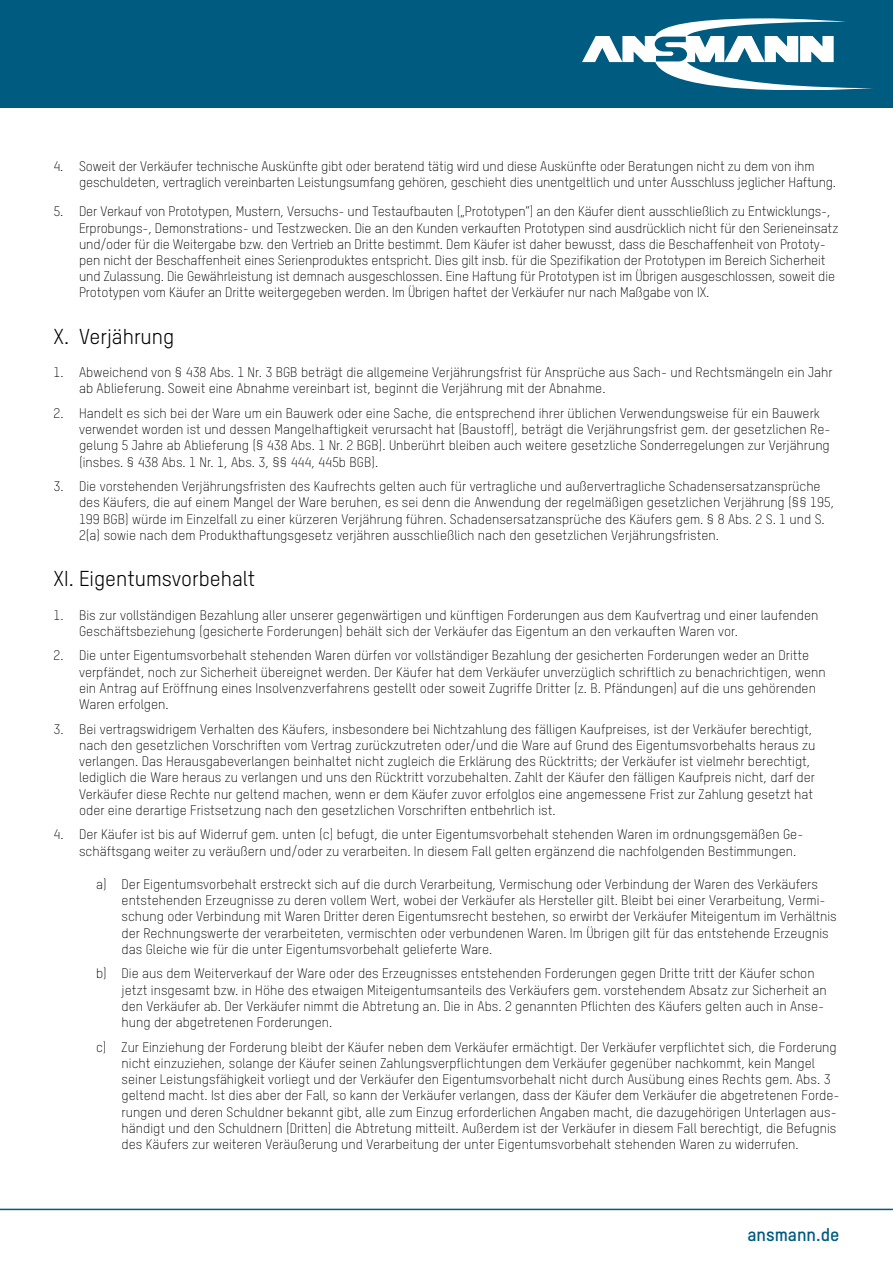
<style>
.page{position:relative;width:893px;height:1263px;background:#fff}
.page>*{position:absolute;margin:0;border:0;box-sizing:border-box;transform-origin:0 0}
.t1{font:21px "T Star Pro Regular";color:#000}
.t2{font:18px "T Star Pro Bold";color:#005b81}
.t3{font:13.5px/16.2px "T Star Pro Light";color:#000}
</style>
<div class="page">
<div style="left:0;top:0;width:893px;height:108px;background:#005b81"></div>
<svg style="left:582px;top:18px;width:291px;height:72px"></svg>
<hr style="left:0;top:1209px;width:893px;height:1px;background:#005b81">
<p class="t3" style="left:79px;top:157px;width:759px;text-indent:-26px">4. Soweit der Verkäufer technische Auskünfte gibt oder beratend tätig wird und diese Auskünfte oder Beratungen nicht zu dem von ihm geschuldeten, vertraglich vereinbarten Leistungsumfang gehören, geschieht dies unentgeltlich und unter Ausschluss jeglicher Haftung.</p>
<p class="t3" style="left:79px;top:203px;width:761px;text-indent:-26px">5. Der Verkauf von Prototypen, Mustern, Versuchs- und Testaufbauten („Prototypen“) an den Käufer dient ausschließlich zu Entwicklungs-, Erprobungs-, Demonstrations- und Testzwecken. Die an den Kunden verkauften Prototypen sind ausdrücklich nicht für den Serieneinsatz und/oder für die Weitergabe bzw. den Vertrieb an Dritte bestimmt. Dem Käufer ist daher bewusst, dass die Beschaffenheit von Prototy&shy;pen nicht der Beschaffenheit eines Serienproduktes entspricht. Dies gilt insb. für die Spezifikation der Prototypen im Bereich Sicherheit und Zulassung. Die Gewährleistung ist demnach ausgeschlossen. Eine Haftung für Prototypen ist im Übrigen ausgeschlossen, soweit die Prototypen vom Käufer an Dritte weitergegeben werden. Im Übrigen haftet der Verkäufer nur nach Maßgabe von IX.</p>
<h1 class="t1" style="left:54px;top:322px;width:122px">X. Verjährung</h1>
<p class="t3" style="left:79px;top:363px;width:755px;text-indent:-26px">1. Abweichend von § 438 Abs. 1 Nr. 3 BGB beträgt die allgemeine Verjährungsfrist für Ansprüche aus Sach- und Rechtsmängeln ein Jahr ab Ablieferung. Soweit eine Abnahme vereinbart ist, beginnt die Verjährung mit der Abnahme.</p>
<p class="t3" style="left:79px;top:404px;width:753px;text-indent:-26px">2. Handelt es sich bei der Ware um ein Bauwerk oder eine Sache, die entsprechend ihrer üblichen Verwendungsweise für ein Bauwerk verwendet worden ist und dessen Mangelhaftigkeit verursacht hat (Baustoff), beträgt die Verjährungsfrist gem. der gesetzlichen Re&shy;gelung 5 Jahre ab Ablieferung (§ 438 Abs. 1 Nr. 2 BGB). Unberührt bleiben auch weitere gesetzliche Sonderregelungen zur Verjährung (insbes. § 438 Abs. 1 Nr. 1, Abs. 3, §§ 444, 445b BGB).</p>
<p class="t3" style="left:79px;top:477px;width:757px;text-indent:-26px">3. Die vorstehenden Verjährungsfristen des Kaufrechts gelten auch für vertragliche und außervertragliche Schadensersatzansprüche des Käufers, die auf einem Mangel der Ware beruhen, es sei denn die Anwendung der regelmäßigen gesetzlichen Verjährung (§§ 195, 199 BGB) würde im Einzelfall zu einer kürzeren Verjährung führen. Schadensersatzansprüche des Käufers gem. § 8 Abs. 2 S. 1 und S.<br>2(a) sowie nach dem Produkthaftungsgesetz verjähren ausschließlich nach den gesetzlichen Verjährungsfristen.</p>
<h1 class="t1" style="left:54px;top:564px;width:203px">XI. Eigentumsvorbehalt</h1>
<p class="t3" style="left:79px;top:606px;width:741px;text-indent:-26px">1. Bis zur vollständigen Bezahlung aller unserer gegenwärtigen und künftigen Forderungen aus dem Kaufvertrag und einer laufenden<br>Geschäftsbeziehung (gesicherte Forderungen) behält sich der Verkäufer das Eigentum an den verkauften Waren vor.</p>
<p class="t3" style="left:79px;top:647px;width:748px;text-indent:-26px">2. Die unter Eigentumsvorbehalt stehenden Waren dürfen vor vollständiger Bezahlung der gesicherten Forderungen weder an Dritte verpfändet, noch zur Sicherheit übereignet werden. Der Käufer hat dem Verkäufer unverzüglich schriftlich zu benachrichtigen, wenn ein Antrag auf Eröffnung eines Insolvenzverfahrens gestellt oder soweit Zugriffe Dritter (z. B. Pfändungen) auf die uns gehörenden Waren erfolgen.</p>
<p class="t3" style="left:79px;top:720px;width:738px;text-indent:-26px">3. Bei vertragswidrigem Verhalten des Käufers, insbesondere bei Nichtzahlung des fälligen Kaufpreises, ist der Verkäufer berechtigt, nach den gesetzlichen Vorschriften vom Vertrag zurückzutreten oder/und die Ware auf Grund des Eigentumsvorbehalts heraus zu verlangen. Das Herausgabeverlangen beinhaltet nicht zugleich die Erklärung des Rücktritts; der Verkäufer ist vielmehr berechtigt, lediglich die Ware heraus zu verlangen und uns den Rücktritt vorzubehalten. Zahlt der Käufer den fälligen Kaufpreis nicht, darf der Verkäufer diese Rechte nur geltend machen, wenn er dem Käufer zuvor erfolglos eine angemessene Frist zur Zahlung gesetzt hat oder eine derartige Fristsetzung nach den gesetzlichen Vorschriften entbehrlich ist.</p>
<p class="t3" style="left:79px;top:826px;width:726px;text-indent:-26px">4. Der Käufer ist bis auf Widerruf gem. unten (c) befugt, die unter Eigentumsvorbehalt stehenden Waren im ordnungsgemäßen Ge&shy;schäftsgang weiter zu veräußern und/oder zu verarbeiten. In diesem Fall gelten ergänzend die nachfolgenden Bestimmungen.</p>
<p class="t3" style="left:122px;top:875px;width:717px;text-indent:-26px">a) Der Eigentumsvorbehalt erstreckt sich auf die durch Verarbeitung, Vermischung oder Verbindung der Waren des Verkäufers entstehenden Erzeugnisse zu deren vollem Wert, wobei der Verkäufer als Hersteller gilt. Bleibt bei einer Verarbeitung, Vermi&shy;schung oder Verbindung mit Waren Dritter deren Eigentumsrecht bestehen, so erwirbt der Verkäufer Miteigentum im Verhältnis der Rechnungswerte der verarbeiteten, vermischten oder verbundenen Waren. Im Übrigen gilt für das entstehende Erzeugnis das Gleiche wie für die unter Eigentumsvorbehalt gelieferte Ware.</p>
<p class="t3" style="left:122px;top:965px;width:707px;text-indent:-26px">b) Die aus dem Weiterverkauf der Ware oder des Erzeugnisses entstehenden Forderungen gegen Dritte tritt der Käufer schon jetzt insgesamt bzw. in Höhe des etwaigen Miteigentumsanteils des Verkäufers gem. vorstehendem Absatz zur Sicherheit an den Verkäufer ab. Der Verkäufer nimmt die Abtretung an. Die in Abs. 2 genannten Pflichten des Käufers gelten auch in Anse&shy;hung der abgetretenen Forderungen.</p>
<p class="t3" style="left:122px;top:1038px;width:719px;text-indent:-26px">c) Zur Einziehung der Forderung bleibt der Käufer neben dem Verkäufer ermächtigt. Der Verkäufer verpflichtet sich, die Forderung nicht einzuziehen, solange der Käufer seinen Zahlungsverpflichtungen dem Verkäufer gegenüber nachkommt, kein Mangel seiner Leistungsfähigkeit vorliegt und der Verkäufer den Eigentumsvorbehalt nicht durch Ausübung eines Rechts gem. Abs. 3 geltend macht. Ist dies aber der Fall, so kann der Verkäufer verlangen, dass der Käufer dem Verkäufer die abgetretenen Forde&shy;rungen und deren Schuldner bekannt gibt, alle zum Einzug erforderlichen Angaben macht, die dazugehörigen Unterlagen aus&shy;händigt und den Schuldnern (Dritten) die Abtretung mitteilt. Außerdem ist der Verkäufer in diesem Fall berechtigt, die Befugnis des Käufers zur weiteren Veräußerung und Verarbeitung der unter Eigentumsvorbehalt stehenden Waren zu widerrufen.</p>
<h2 class="t2" style="left:747px;top:1221px;width:93px">ansmann.de</h2>
</div>
